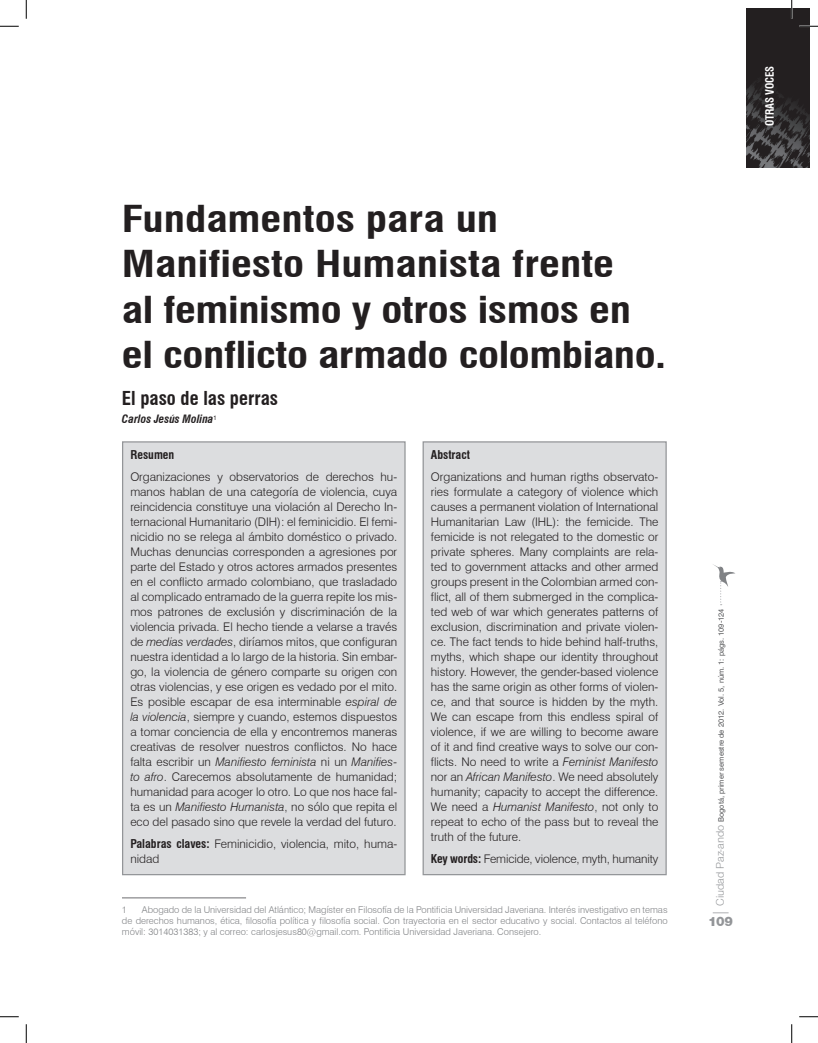
<style>
.page{position:relative;width:818px;height:1043px;background:#fff}
.page>*{position:absolute;margin:0;border:0;box-sizing:border-box;transform-origin:0 0}
.t1{font:700 condensed 36.25px/45px "Swiss 721 BT";letter-spacing:-.01em;color:#231f20;scale:1.21 1}
.t2{font:700 condensed 18.75px "Swiss 721 BT";color:#231f20}
.t3{font:900 13.75px "Sans";color:#939598}
.t4{font:300 11.88px/15px "Swiss 721 BT";color:#231f20;text-align:justify}
.t5{font:700 condensed 11.88px "Swiss 721 BT";color:#231f20}
.t6{font:700 condensed 11.25px "Swiss 721 BT";letter-spacing:-.01em;color:#fff;scale:.96 1}
.t7{font:italic 700 condensed 11.25px "Swiss 721 BT";color:#231f20}
.t8{font:300 9.38px/11.2px "Swiss 721 BT";color:#808285;text-align:justify}
.t9{font:7.5px "Sans";color:#57585a}
.s1{font-style:italic}
.s2{font-weight:700;font-stretch:condensed}
.s3{font-weight:300;font-size:11.25px;color:#939598}
</style>
<div class="page">
<svg style="left:712px;top:912px;width:16px;height:1px"></svg>
<img style="left:746px;top:9px;width:63px;height:159px">
<svg style="left:713px;top:564px;width:22px;height:41px"></svg>
<hr style="left:122px;top:897px;width:124px;height:1px;background:#6c6d70">
<div style="left:123px;top:442px;width:282px;height:432px;background:#dcdddf"></div>
<div style="left:122px;top:441px;width:283px;height:434px;border:1px solid #939598"></div>
<div style="left:423px;top:442px;width:243px;height:432px;background:#dcdddf"></div>
<div style="left:422px;top:441px;width:244px;height:434px;border:1px solid #939598"></div>
<svg style="left:0;top:25px;width:19px;height:2px"></svg>
<svg style="left:799px;top:25px;width:19px;height:2px"></svg>
<svg style="left:0;top:1016px;width:19px;height:1px"></svg>
<svg style="left:799px;top:1016px;width:19px;height:1px"></svg>
<svg style="left:25px;top:0;width:2px;height:19px"></svg>
<svg style="left:25px;top:1024px;width:2px;height:18px"></svg>
<svg style="left:790px;top:0;width:2px;height:19px"></svg>
<svg style="left:791px;top:1024px;width:1px;height:18px"></svg>
<h1 class="t1" style="left:122px;top:197px;width:451px">Fundamentos para un<br>Manifiesto Humanista frente<br>al feminismo y otros ismos en el conflicto armado colombiano.</h1>
<h2 class="t2" style="left:122px;top:387px;width:157px">El paso de las perras</h2>
<p class="t7" style="left:122px;top:412px;width:96px">Carlos Jesús Molina<sup>1</sup></p>
<p class="t5" style="left:130px;top:447px;width:46px">Resumen</p>
<p class="t4" style="left:130px;top:469px;width:268px">Organizaciones y observatorios de derechos hu&shy;manos hablan de una categoría de violencia, cuya reincidencia constituye una violación al Derecho In&shy;ternacional Humanitario (DIH): el feminicidio. El femi&shy;nicidio no se relega al ámbito doméstico o privado.<br>Muchas denuncias corresponden a agresiones por parte del Estado y otros actores armados presentes en el conflicto armado colombiano, que trasladado al complicado entramado de la guerra repite los mis&shy;mos patrones de exclusión y discriminación de la violencia privada. El hecho tiende a velarse a través de <span class="s1">medias verdades</span>, diríamos mitos, que configuran nuestra identidad a lo largo de la historia. Sin embar&shy;go, la violencia de género comparte su origen con otras violencias, y ese origen es vedado por el mito.<br>Es posible escapar de esa interminable <span class="s1">espiral de la violencia</span>, siempre y cuando, estemos dispuestos a tomar conciencia de ella y encontremos maneras creativas de resolver nuestros conflictos. No hace falta escribir un <span class="s1">Manifiesto feminista</span> ni un <span class="s1">Manifies&shy;to afro</span>. Carecemos absolutamente de humanidad; humanidad para acoger lo otro. Lo que nos hace fal&shy;ta es un <span class="s1">Manifiesto Humanista</span>, no sólo que repita el eco del pasado sino que revele la verdad del futuro.</p>
<p class="t4" style="left:130px;top:836px;width:268px"><span class="s2">Palabras claves:</span> Feminicidio, violencia, mito, huma&shy;nidad</p>
<p class="t5" style="left:431px;top:447px;width:41px">Abstract</p>
<p class="t4" style="left:431px;top:469px;width:229px">Organizations and human rigths observato&shy;ries formulate a category of violence which causes a permanent violation of International Humanitarian Law (IHL): the femicide. The femicide is not relegated to the domestic or private spheres. Many complaints are rela&shy;ted to government attacks and other armed groups present in the Colombian armed con&shy;flict, all of them submerged in the complica&shy;ted web of war which generates patterns of exclusion, discrimination and private violen&shy;ce. The fact tends to hide behind half-truths, myths, which shape our identity throughout history. However, the gender-based violence has the same origin as other forms of violen&shy;ce, and that source is hidden by the myth.<br>We can escape from this endless spiral of violence, if we are willing to become aware of it and find creative ways to solve our con&shy;flicts. No need to write a <span class="s1">Feminist Manifesto </span>nor an <span class="s1">African Manifesto</span>. We need absolutely humanity; capacity to accept the difference.<br>We need a <span class="s1">Humanist Manifesto</span>, not only to repeat to echo of the pass but to reveal the truth of the future.</p>
<p class="t4" style="left:431px;top:851px;width:229px"><span class="s2">Key words:</span> Femicide, violence, myth, humanity</p>
<p class="t8" style="left:122px;top:903px;width:547px;text-indent:20px">Abogado de la Universidad del Atlántico; Magíster en Filosofía de la Pontificia Universidad Javeriana. Interés investigativo en temas de derechos humanos, ética, filosofía política y filosofía social. Con trayectoria en el sector educativo y social. Contactos al teléfono móvil: 3014031383; y al correo: carlosjesus80@gmail.com. Pontificia Universidad Javeriana. Consejero.</p>
<p class="t8" style="left:122px;top:903px;width:6px">1</p>
<p class="t6" style="left:762px;top:126px;width:65px;rotate:-90deg">OTRAS VOCES</p>
<p class="t6" style="left:763px;top:119px;width:49px;rotate:-90deg">EDITORIAL</p>
<p class="t9" style="left:716px;top:905px;width:299px;rotate:-90deg"><span class="s3">Ciudad Paz-ando</span> Bogotá, primer semestre de 2012. Vol. 5, núm. 1: págs. 109-124</p>
<p class="t3" style="left:708px;top:913px;width:26px">109</p>
</div>
